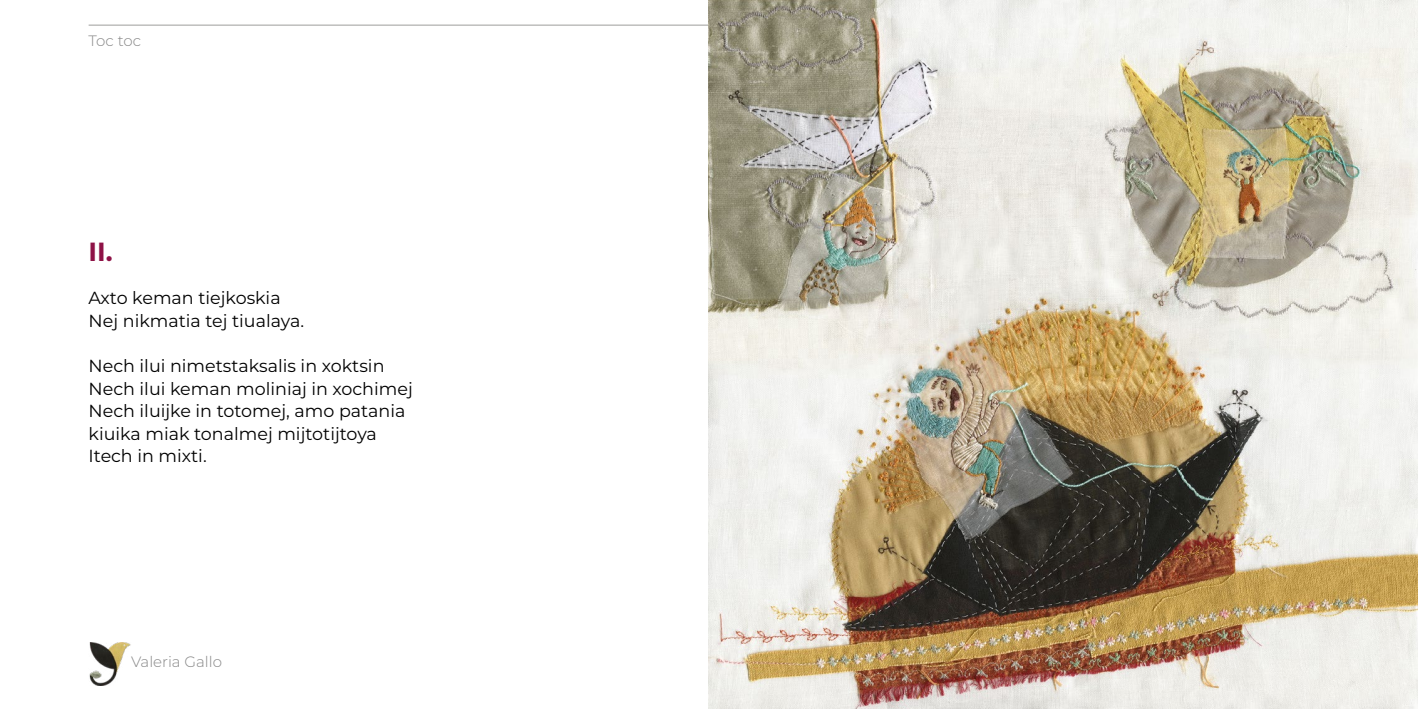
<style>
.page{position:relative;width:1418px;height:709px;background:#fff}
.page>*{position:absolute;margin:0;border:0;box-sizing:border-box;transform-origin:0 0}
.t1{font:700 26.25px "Montserrat";color:#8e1246}
.t2{font:17.5px/22.5px "Montserrat";color:#000}
.t3{font:300 15px "Montserrat";color:#878787}
</style>
<div class="page">
<hr style="left:89px;top:25px;width:620px;height:1px;background:#9d9d9c">
<img style="left:89px;top:642px;width:42px;height:43px">
<img style="left:709px;top:0;width:708px;height:709px">
<p class="t3" style="left:89px;top:31px;width:54px">Toc toc</p>
<h1 class="t1" style="left:89px;top:232px;width:26px">II.</h1>
<p class="t2" style="left:89px;top:286px;width:217px">Axto keman tiejkoskia<br>Nej nikmatia tej tiualaya.</p>
<p class="t2" style="left:89px;top:354px;width:326px">Nech ilui nimetstaksalis in xoktsin<br>Nech ilui keman moliniaj in xochimej<br>Nech iluijke in totomej, amo patania kiuika miak tonalmej mijtotijtoya<br>Itech in mixti.</p>
<p class="t3" style="left:131px;top:652px;width:92px">Valeria Gallo</p>
</div>
